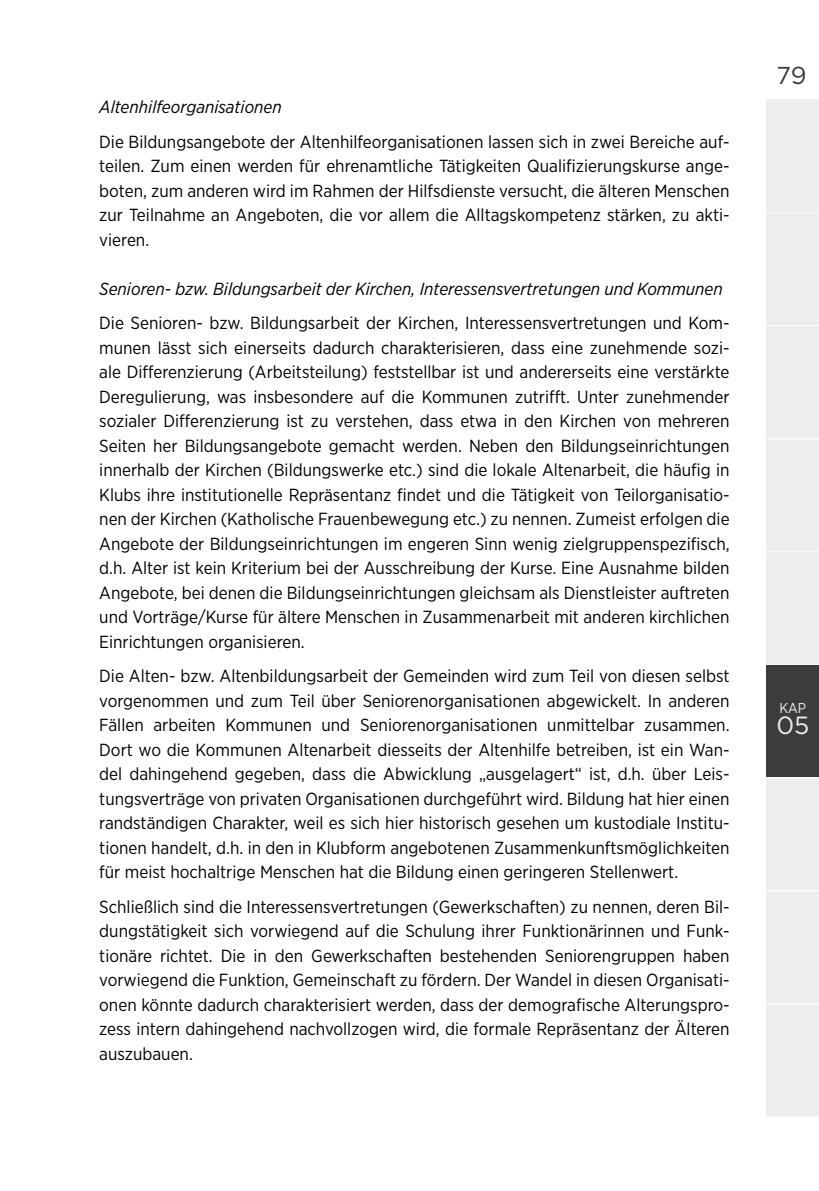
<style>
.page{position:relative;width:819px;height:1191px;background:#fff}
.page>*{position:absolute;margin:0;border:0;box-sizing:border-box;transform-origin:0 0}
.t1{font:24.85px "Gotham";color:#ededed}
.t2{font:24.5px "Gotham";color:#3c3c3b}
.t3{font:17.5px/24.5px "Gotham Narrow";color:#000;text-align:justify}
.t4{font:italic 17.5px "Gotham Narrow";color:#000}
.t5{font:14.35px "Gotham Narrow";color:#ededed}
</style>
<div class="page">
<div style="left:766px;top:99px;width:53px;height:1017px;background:#ededed"></div>
<hr style="left:766px;top:212px;width:53px;height:1px;background:#fff">
<hr style="left:766px;top:325px;width:53px;height:1px;background:#fff">
<hr style="left:766px;top:438px;width:53px;height:1px;background:#fff">
<hr style="left:766px;top:551px;width:53px;height:1px;background:#fff">
<hr style="left:766px;top:664px;width:53px;height:1px;background:#fff">
<hr style="left:766px;top:777px;width:53px;height:1px;background:#fff">
<hr style="left:766px;top:890px;width:53px;height:1px;background:#fff">
<hr style="left:766px;top:1003px;width:53px;height:1px;background:#fff">
<div style="left:766px;top:665px;width:53px;height:112px;background:#3c3c3b"></div>
<p class="t4" style="left:99px;top:96px;width:184px">Altenhilfeorganisationen</p>
<p class="t3" style="left:99px;top:129px;width:632px">Die Bildungsangebote der Altenhilfeorganisationen lassen sich in zwei Bereiche auf&shy;teilen. Zum einen werden für ehrenamtliche Tätigkeiten Qualifizierungskurse ange&shy;boten, zum anderen wird im Rahmen der Hilfsdienste versucht, die älteren Menschen zur Teilnahme an Angeboten, die vor allem die Alltagskompetenz stärken, zu akti&shy;vieren.</p>
<p class="t4" style="left:99px;top:278px;width:625px">Senioren- bzw. Bildungsarbeit der Kirchen, Interessensvertretungen und Kommunen</p>
<p class="t3" style="left:99px;top:310px;width:632px">Die Senioren- bzw. Bildungsarbeit der Kirchen, Interessensvertretungen und Kom&shy;munen lässt sich einerseits dadurch charakterisieren, dass eine zunehmende sozi&shy;ale Differenzierung (Arbeitsteilung) feststellbar ist und andererseits eine verstärkte Deregulierung, was insbesondere auf die Kommunen zutrifft. Unter zunehmender sozialer Differenzierung ist zu verstehen, dass etwa in den Kirchen von mehreren Seiten her Bildungsangebote gemacht werden. Neben den Bildungseinrichtungen innerhalb der Kirchen (Bildungswerke etc.) sind die lokale Altenarbeit, die häufig in Klubs ihre institutionelle Repräsentanz findet und die Tätigkeit von Teilorganisatio&shy;nen der Kirchen (Katholische Frauenbewegung etc.) zu nennen. Zumeist erfolgen die Angebote der Bildungseinrichtungen im engeren Sinn wenig zielgruppenspezifisch, d.h. Alter ist kein Kriterium bei der Ausschreibung der Kurse. Eine Ausnahme bilden Angebote, bei denen die Bildungseinrichtungen gleichsam als Dienstleister auftreten und Vorträge/Kurse für ältere Menschen in Zusammenarbeit mit anderen kirchlichen Einrichtungen organisieren.</p>
<p class="t3" style="left:99px;top:663px;width:632px">Die Alten- bzw. Altenbildungsarbeit der Gemeinden wird zum Teil von diesen selbst vorgenommen und zum Teil über Seniorenorganisationen abgewickelt. In anderen Fällen arbeiten Kommunen und Seniorenorganisationen unmittelbar zusammen.<br>Dort wo die Kommunen Altenarbeit diesseits der Altenhilfe betreiben, ist ein Wan&shy;del dahingehend gegeben, dass die Abwicklung „ausgelagert“ ist, d.h. über Leis&shy;tungsverträge von privaten Organisationen durchgeführt wird. Bildung hat hier einen randständigen Charakter, weil es sich hier historisch gesehen um kustodiale Institu&shy;tionen handelt, d.h. in den in Klubform angebotenen Zusammenkunftsmöglichkeiten für meist hochaltrige Menschen hat die Bildung einen geringeren Stellenwert.</p>
<p class="t3" style="left:99px;top:894px;width:632px">Schließlich sind die Interessensvertretungen (Gewerkschaften) zu nennen, deren Bil&shy;dungstätigkeit sich vorwiegend auf die Schulung ihrer Funktionärinnen und Funk&shy;tionäre richtet. Die in den Gewerkschaften bestehenden Seniorengruppen haben vorwiegend die Funktion, Gemeinschaft zu fördern. Der Wandel in diesen Organisati&shy;onen könnte dadurch charakterisiert werden, dass der demografische Alterungspro&shy;zess intern dahingehend nachvollzogen wird, die formale Repräsentanz der Älteren auszubauen.</p>
<h2 class="t2" style="left:776px;top:62px;width:31px">79</h2>
<p class="t5" style="left:779px;top:699px;width:28px">KAP</p>
<h1 class="t1" style="left:776px;top:711px;width:35px">05</h1>
</div>
